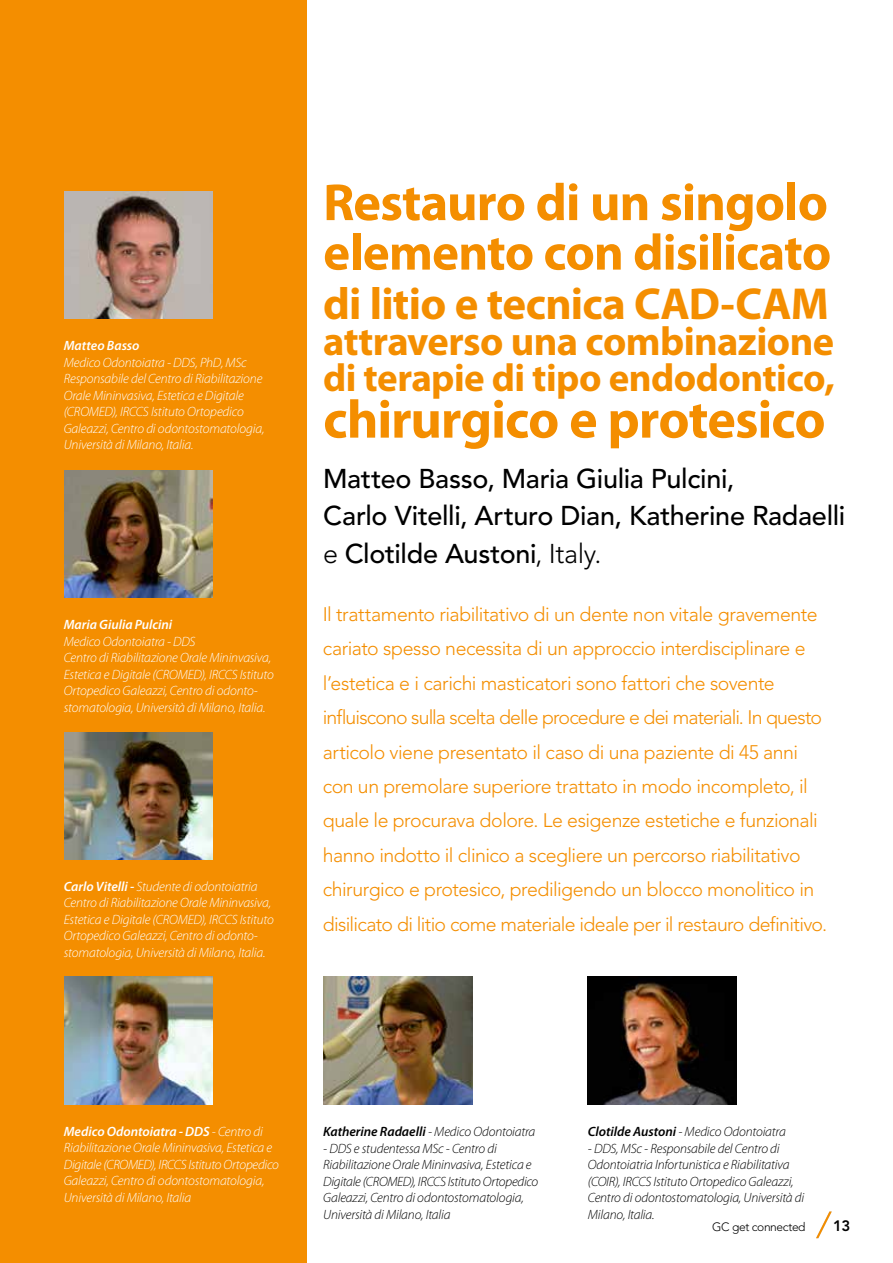
<style>
.page{position:relative;width:893px;height:1263px;background:#fff}
.page>*{position:absolute;margin:0;border:0;box-sizing:border-box;transform-origin:0 0}
.t1{font:700 54px "Myriad Pro";letter-spacing:-.02em;color:#f48e00}
.t2{font:700 52.5px "Myriad Pro";letter-spacing:-.02em;color:#f48e00}
.t3{font:700 51px "Myriad Pro";letter-spacing:-.02em;color:#f48e00}
.t4{font:700 45px "Myriad Pro";letter-spacing:-.015em;color:#f48e00}
.t5{font:700 40.5px "Myriad Pro";letter-spacing:-.015em;color:#f48e00}
.t6{font:700 39px "Myriad Pro";letter-spacing:-.015em;color:#f48e00}
.t7{font:500 27px/37.5px "Avenir LT Std";letter-spacing:-.01em;color:#000}
.t8{font:300 19.5px/34.5px "Avenir LT Std";letter-spacing:-.025em;color:#f48e00}
.t9{font:800 15px "Avenir LT Std";color:#000}
.t10{font:italic 300 13.5px/16.5px "Myriad Pro";letter-spacing:-.015em;color:#fff}
.t11{font:italic 300 13.5px/16.5px "Myriad Pro";letter-spacing:-.015em;color:#000}
.t12{font:italic 600 13.5px "Myriad Pro";color:#fff}
.t13{font:300 12px "Avenir LT Std";letter-spacing:-.03em;color:#000}
.s1{font-weight:600}
.s2{font-weight:300}
</style>
<div class="page">
<svg style="left:816px;top:1211px;width:16px;height:27px"></svg>
<div style="left:0;top:0;width:306px;height:1263px;background:#f48e00"></div>
<img style="left:64px;top:191px;width:149px;height:128px">
<img style="left:64px;top:470px;width:149px;height:128px">
<img style="left:64px;top:732px;width:149px;height:127px">
<img style="left:64px;top:977px;width:149px;height:127px">
<img style="left:324px;top:977px;width:148px;height:127px">
<img style="left:588px;top:977px;width:149px;height:127px">
<p class="t12" style="left:64px;top:338px;width:77px">Matteo Basso</p>
<p class="t10" style="left:64px;top:354px;width:202px">Medico Odontoiatra - DDS, PhD, MSc Responsabile del Centro di Riabilitazione Orale Mininvasiva, Estetica e Digitale (CROMED), IRCCS Istituto Ortopedico Galeazzi, Centro di odontostomatologia, Università di Milano, Italia.</p>
<p class="t12" style="left:64px;top:617px;width:110px">Maria Giulia Pulcini</p>
<p class="t10" style="left:64px;top:633px;width:212px">Medico Odontoiatra - DDS<br>Centro di Riabilitazione Orale Mininvasiva, Estetica e Digitale (CROMED), IRCCS Istituto Ortopedico Galeazzi, Centro di odonto&shy;stomatologia, Università di Milano, Italia.</p>
<p class="t10" style="left:64px;top:878px;width:212px"><span class="s1">Carlo Vitelli -</span> Studente di odontoiatria Centro di Riabilitazione Orale Mininvasiva, Estetica e Digitale (CROMED), IRCCS Istituto Ortopedico Galeazzi, Centro di odonto&shy;stomatologia, Università di Milano, Italia.</p>
<h2 class="t2" style="left:323px;top:173px;width:506px">Restauro di un singolo</h2>
<h3 class="t3" style="left:323px;top:224px;width:510px">elemento con disilicato</h3>
<h3 class="t4" style="left:323px;top:279px;width:507px">di litio e tecnica CAD-CAM</h3>
<h3 class="t5" style="left:323px;top:319px;width:512px">attraverso una combinazione</h3>
<h3 class="t6" style="left:323px;top:356px;width:513px">di terapie di tipo endodontico,</h3>
<h1 class="t1" style="left:323px;top:389px;width:504px">chirurgico e protesico</h1>
<h3 class="t7" style="left:323px;top:460px;width:524px">Matteo Basso, Maria Giulia Pulcini,<br>Carlo Vitelli, Arturo Dian, Katherine Radaelli <span class="s2">e</span> Clotilde Austoni<span class="s2">, Italy.</span></h3>
<p class="t8" style="left:323px;top:597px;width:506px">Il trattamento riabilitativo di un dente non vitale gravemente cariato spesso necessita di un approccio interdisciplinare e l’estetica e i carichi masticatori sono fattori che sovente influiscono sulla scelta delle procedure e dei materiali. In questo articolo viene presentato il caso di una paziente di 45 anni con un premolare superiore trattato in modo incompleto, il quale le procurava dolore. Le esigenze estetiche e funzionali hanno indotto il clinico a scegliere un percorso riabilitativo chirurgico e protesico, prediligendo un blocco monolitico in disilicato di litio come materiale ideale per il restauro definitivo.</p>
<p class="t10" style="left:64px;top:1123px;width:217px"><span class="s1">Medico Odontoiatra - DDS</span> - Centro di Riabilitazione Orale Mininvasiva, Estetica e Digitale (CROMED), IRCCS Istituto Ortopedico Galeazzi, Centro di odontostomatologia, Università di Milano, Italia</p>
<p class="t11" style="left:323px;top:1124px;width:214px"><span class="s1">Katherine Radaelli</span> - Medico Odontoiatra</p>
<p class="t11" style="left:323px;top:1140px;width:217px">- DDS e studentessa MSc - Centro di Riabilitazione Orale Mininvasiva, Estetica e Digitale (CROMED), IRCCS Istituto Ortopedico Galeazzi, Centro di odontostomatologia, Università di Milano, Italia</p>
<p class="t11" style="left:588px;top:1124px;width:199px"><span class="s1">Clotilde Austoni</span> - Medico Odontoiatra</p>
<p class="t11" style="left:588px;top:1140px;width:218px">- DDS, MSc - Responsabile del Centro di Odontoiatria Infortunistica e Riabilitativa (COIR), IRCCS Istituto Ortopedico Galeazzi, Centro di odontostomatologia, Università di Milano, Italia.</p>
<p class="t13" style="left:712px;top:1219px;width:95px">GC get connected</p>
<p class="t9" style="left:833px;top:1216px;width:19px">13</p>
</div>
